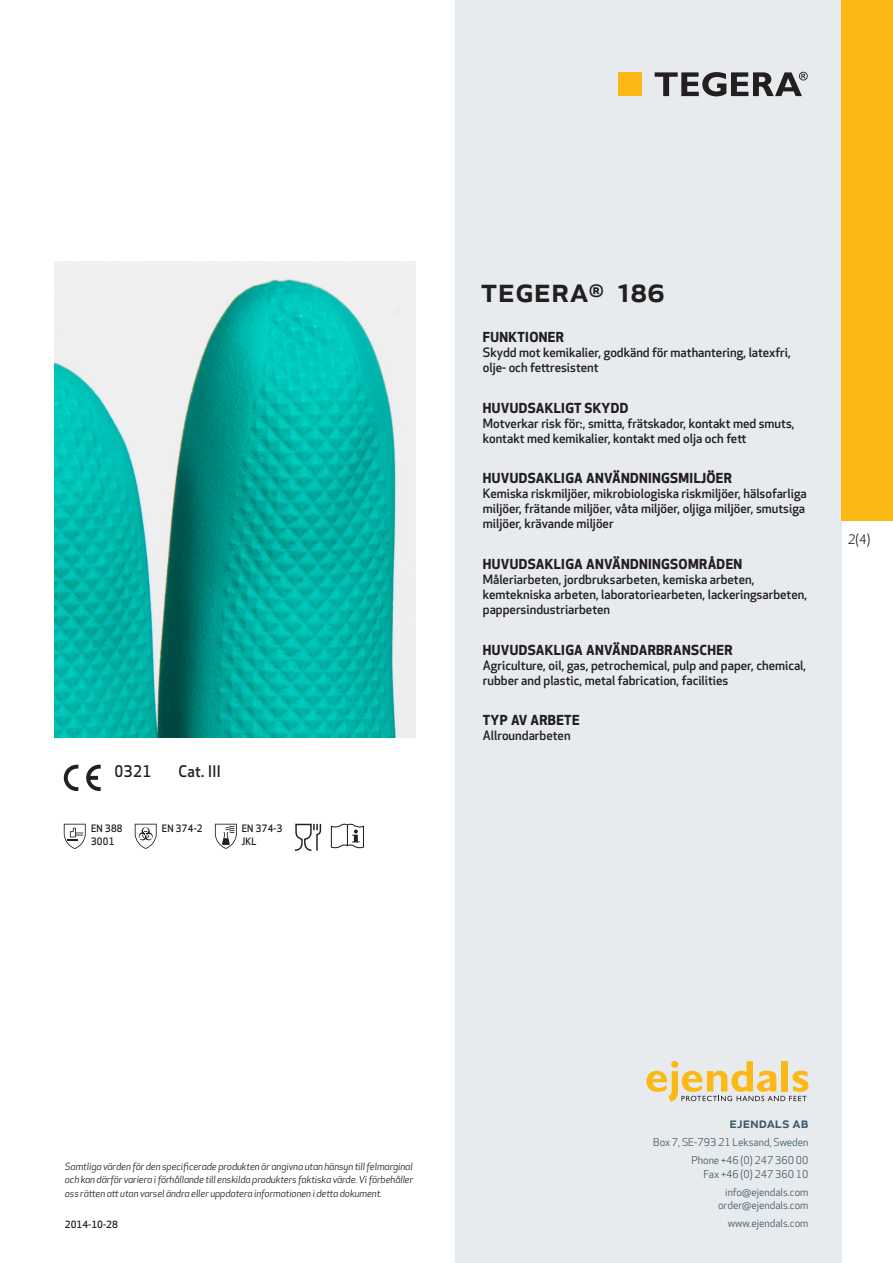
<style>
.page{position:relative;width:893px;height:1263px;background:#fff}
.page>*{position:absolute;margin:0;border:0;box-sizing:border-box;transform-origin:0 0}
.prodname{font:500 34.5px "Apex New";color:#231f20}
.Artikel{font:500 15.6px "Apex New";letter-spacing:.025em;color:#231f20;scale:.95 1}
.t1{font:500 15px "Apex New";color:#405968}
.Funktion_body{font:700 13.5px "Apex New";letter-spacing:.025em;color:#231f20}
.t2{font:12.75px "Apex New";color:#231f20}
.Funktion_body-2{font:500 12.6px/15px "Apex New";color:#231f20}
.t3{font:10.5px/18px "Apex New";color:#405968;text-align:right}
.Artikel-2{font:500 10.05px/13.2px "Apex New";letter-spacing:.025em;color:#231f20;scale:.95 1}
.t4{font:italic 9.75px/13.5px "Apex New";letter-spacing:-.01em;color:#231f20;text-align:justify}
.Sidfot_datum{font:500 9.75px "Apex New";color:#231f20}
</style>
<div class="page">
<div style="left:455px;top:0;width:387px;height:1263px;background:#e8ebee"></div>
<svg style="left:646px;top:1061px;width:162px;height:40px"></svg>
<div style="left:842px;top:0;width:51px;height:520px;background:#fcb814"></div>
<div style="left:618px;top:72px;width:24px;height:24px;background:#fcb814"></div>
<svg style="left:655px;top:72px;width:153px;height:24px"></svg>
<svg style="left:86px;top:765px;width:15px;height:26px"></svg>
<svg style="left:64px;top:765px;width:14px;height:26px"></svg>
<svg style="left:64px;top:824px;width:22px;height:25px"></svg>
<svg style="left:135px;top:824px;width:22px;height:25px"></svg>
<svg style="left:215px;top:824px;width:22px;height:25px"></svg>
<svg style="left:295px;top:824px;width:26px;height:26px"></svg>
<svg style="left:331px;top:824px;width:33px;height:24px"></svg>
<img style="left:54px;top:261px;width:361px;height:477px">
<p class="Artikel" style="left:115px;top:761px;width:40px">0321</p>
<p class="Artikel" style="left:178px;top:761px;width:46px">Cat. III</p>
<p class="Artikel-2" style="left:91px;top:821px;width:35px">EN 388<br>3001</p>
<p class="Artikel-2" style="left:162px;top:821px;width:44px">EN 374-2</p>
<p class="Artikel-2" style="left:242px;top:821px;width:44px">EN 374-3<br>JKL</p>
<p class="prodname" style="left:480px;top:266px;width:186px">TEGERA<sup>®</sup> 186</p>
<p class="Funktion_body" style="left:483px;top:327px;width:83px">FUNKTIONER</p>
<p class="Funktion_body-2" style="left:483px;top:345px;width:309px">Skydd mot kemikalier, godkänd för mathantering, latexfri, olje- och fettresistent</p>
<p class="Funktion_body" style="left:483px;top:398px;width:147px">HUVUDSAKLIGT SKYDD</p>
<p class="Funktion_body-2" style="left:483px;top:415px;width:313px">Motverkar risk för:, smitta, frätskador, kontakt med smuts, kontakt med kemikalier, kontakt med olja och fett</p>
<p class="Funktion_body" style="left:483px;top:468px;width:251px">HUVUDSAKLIGA ANVÄNDNINGSMILJÖER</p>
<p class="Funktion_body-2" style="left:483px;top:486px;width:325px">Kemiska riskmiljöer, mikrobiologiska riskmiljöer, hälsofarliga miljöer, frätande miljöer, våta miljöer, oljiga miljöer, smutsiga miljöer, krävande miljöer</p>
<p class="Funktion_body" style="left:483px;top:554px;width:261px">HUVUDSAKLIGA ANVÄNDNINGSOMRÅDEN</p>
<p class="Funktion_body-2" style="left:483px;top:571px;width:326px">Måleriarbeten, jordbruksarbeten, kemiska arbeten, kemtekniska arbeten, laboratoriearbeten, lackeringsarbeten, pappersindustriarbeten</p>
<p class="Funktion_body" style="left:483px;top:640px;width:251px">HUVUDSAKLIGA ANVÄNDARBRANSCHER</p>
<p class="Funktion_body-2" style="left:483px;top:657px;width:325px">Agriculture, oil, gas, petrochemical, pulp and paper, chemical, rubber and plastic, metal fabrication, facilities</p>
<p class="Funktion_body" style="left:483px;top:710px;width:98px">TYP AV ARBETE</p>
<p class="Funktion_body-2" style="left:483px;top:728px;width:89px">Allroundarbeten</p>
<p class="t2" style="left:848px;top:531px;width:24px">2(4)</p>
<p class="t4" style="left:65px;top:1159px;width:350px">Samtliga värden för den specificerade produkten är angivna utan hänsyn till felmarginal och kan därför variera i förhållande till enskilda produkters faktiska värde. Vi förbehåller oss rätten att utan varsel ändra eller uppdatera informationen i detta dokument.</p>
<p class="Sidfot_datum" style="left:65px;top:1218px;width:54px">2014-10-28</p>
<p class="t1" style="left:729px;top:1113px;width:80px">ejendals ab</p>
<p class="t3" style="left:653px;top:1133px;width:157px">Box 7, SE-793 21 Leksand, Sweden<br>Phone +46 (0) 247 360 00</p>
<p class="t3" style="left:703px;top:1165px;width:107px">Fax +46 (0) 247 360 10 info@ejendals.com</p>
<p class="t3" style="left:718px;top:1196px;width:92px">order@ejendals.com</p>
<p class="t3" style="left:728px;top:1215px;width:82px">www.ejendals.com</p>
</div>
